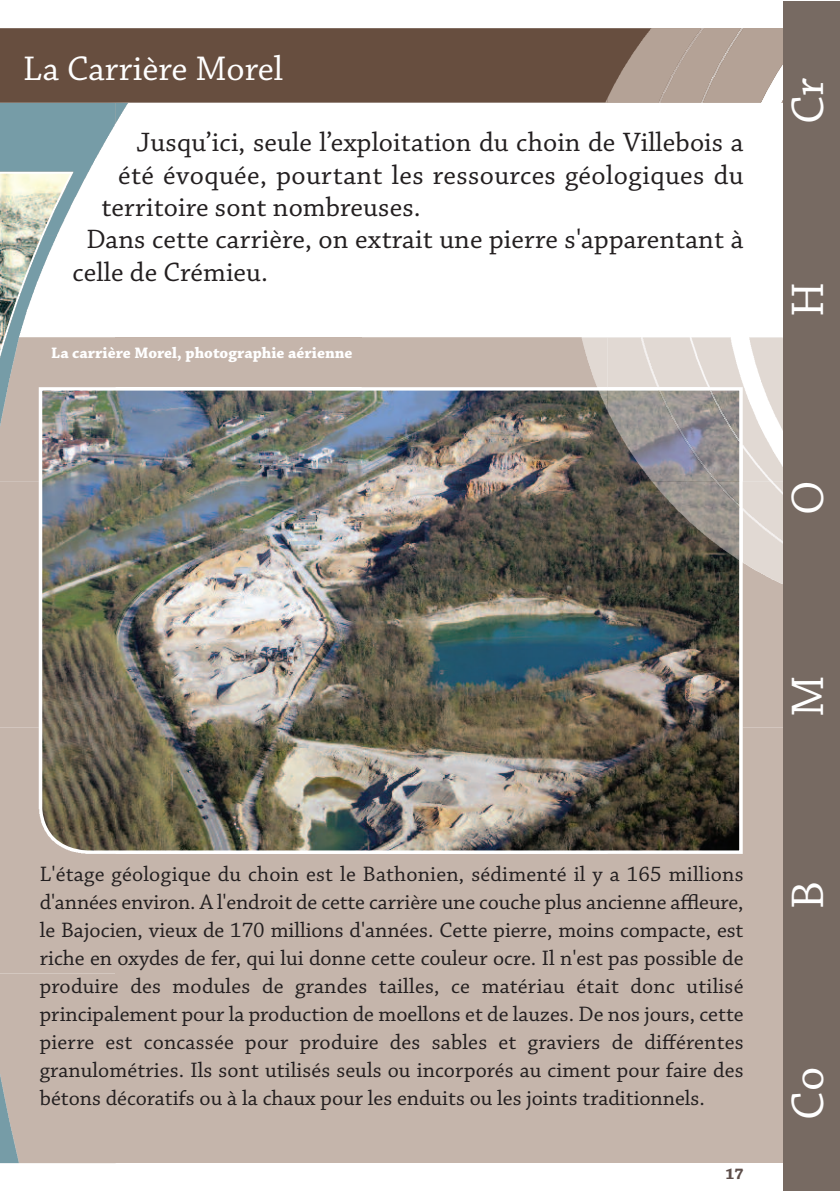
<style>
.page{position:relative;width:840px;height:1191px;background:#fff}
.page>*{position:absolute;margin:0;border:0;box-sizing:border-box;transform-origin:0 0}
.t1{font:48px "Chaparral Pro";color:#fff}
.t2{font:36px "Chaparral Pro";color:#fff}
.t3{font:28px "Chaparral Pro";letter-spacing:.005em;color:#231f20}
.t4{font:22px/28px "Chaparral Pro";color:#231f20;text-align:justify}
.t5{font:700 16px "Chaparral Pro";color:#fff}
.t6{font:700 16px "Chaparral Pro";color:#5d4e4a}
</style>
<div class="page">
<div style="left:0;top:28px;width:572px;height:75px;background:#674e3f"></div>
<img style="left:128px;top:387px;width:479px;height:464px">
<div style="left:116px;top:337px;width:245px;height:50px;background:#c5b5ab"></div>
<hr style="left:361px;top:386px;width:235px;height:1px;background:#c5b5ab">
<hr style="left:361px;top:385px;width:235px;height:1px;background:#c5b5ab">
<hr style="left:361px;top:384px;width:235px;height:1px;background:#c5b5ab">
<hr style="left:361px;top:382px;width:234px;height:2px;background:#c5b5ab">
<hr style="left:361px;top:381px;width:234px;height:1px;background:#c5b5ab">
<hr style="left:361px;top:380px;width:233px;height:1px;background:#c5b5ab">
<hr style="left:361px;top:379px;width:233px;height:1px;background:#c5b5ab">
<hr style="left:361px;top:377px;width:232px;height:2px;background:#c5b5ab">
<hr style="left:361px;top:376px;width:232px;height:1px;background:#c5b5ab">
<hr style="left:361px;top:375px;width:231px;height:1px;background:#c5b5ab">
<hr style="left:361px;top:373px;width:231px;height:2px;background:#c5b5ab">
<hr style="left:361px;top:372px;width:230px;height:1px;background:#c5b5ab">
<hr style="left:361px;top:370px;width:230px;height:2px;background:#c5b5ab">
<hr style="left:361px;top:369px;width:229px;height:1px;background:#c5b5ab">
<hr style="left:361px;top:367px;width:229px;height:2px;background:#c5b5ab">
<hr style="left:361px;top:366px;width:228px;height:1px;background:#c5b5ab">
<hr style="left:361px;top:364px;width:228px;height:2px;background:#c5b5ab">
<hr style="left:361px;top:363px;width:227px;height:1px;background:#c5b5ab">
<hr style="left:361px;top:362px;width:227px;height:1px;background:#c5b5ab">
<hr style="left:361px;top:360px;width:226px;height:2px;background:#c5b5ab">
<hr style="left:361px;top:358px;width:226px;height:2px;background:#c5b5ab">
<hr style="left:361px;top:356px;width:225px;height:2px;background:#c5b5ab">
<hr style="left:361px;top:355px;width:225px;height:1px;background:#c5b5ab">
<hr style="left:361px;top:353px;width:224px;height:2px;background:#c5b5ab">
<hr style="left:361px;top:352px;width:224px;height:1px;background:#c5b5ab">
<hr style="left:361px;top:350px;width:223px;height:2px;background:#c5b5ab">
<hr style="left:361px;top:348px;width:223px;height:2px;background:#c5b5ab">
<hr style="left:361px;top:346px;width:223px;height:2px;background:#c5b5ab">
<hr style="left:361px;top:344px;width:222px;height:2px;background:#c5b5ab">
<hr style="left:361px;top:342px;width:222px;height:2px;background:#c5b5ab">
<hr style="left:361px;top:340px;width:221px;height:2px;background:#c5b5ab">
<hr style="left:361px;top:339px;width:221px;height:1px;background:#c5b5ab">
<hr style="left:361px;top:337px;width:220px;height:2px;background:#c5b5ab">
<svg style="left:572px;top:1px;width:268px;height:726px"></svg>
<div style="left:116px;top:854px;width:245px;height:119px;background:#c5b5ab"></div>
<div style="left:361px;top:854px;width:246px;height:119px;background:#c5b5ab"></div>
<svg style="left:607px;top:727px;width:175px;height:246px;background:#90847a"></svg>
<img style="left:0;top:103px;width:128px;height:1060px">
<div style="left:116px;top:973px;width:245px;height:190px;background:#c5b5ab"></div>
<div style="left:361px;top:973px;width:246px;height:190px;background:#c5b5ab"></div>
<div style="left:607px;top:973px;width:204px;height:190px;background:#c5b5ab"></div>
<div style="left:782px;top:2px;width:57px;height:198px;background:#776a62"></div>
<div style="left:782px;top:200px;width:57px;height:198px;background:#776a62"></div>
<div style="left:782px;top:398px;width:57px;height:199px;background:#776a62"></div>
<div style="left:782px;top:597px;width:57px;height:198px;background:#776a62"></div>
<div style="left:782px;top:795px;width:57px;height:199px;background:#776a62"></div>
<div style="left:782px;top:994px;width:57px;height:197px;background:#776a62"></div>
<h2 class="t2" style="left:23px;top:55px;width:261px">La Carrière Morel</h2>
<p class="t3" style="left:136px;top:132px;width:608px">Jusqu’ici, seule l’exploitation du choin de Villebois a</p>
<p class="t3" style="left:118px;top:164px;width:626px">été évoquée, pourtant les ressources géologiques du</p>
<p class="t3" style="left:101px;top:197px;width:320px">territoire sont nombreuses.</p>
<p class="t3" style="left:86px;top:229px;width:658px">Dans cette carrière, on extrait une pierre s'apparentant à</p>
<p class="t3" style="left:72px;top:261px;width:197px">celle de Crémieu.</p>
<p class="t5" style="left:51px;top:346px;width:303px">La carrière Morel, photographie aérienne</p>
<h1 class="t1" style="left:789px;top:124px;width:48px;rotate:-90deg">Cr</h1>
<h1 class="t1" style="left:789px;top:317px;width:37px;rotate:-90deg">H</h1>
<h1 class="t1" style="left:789px;top:515px;width:36px;rotate:-90deg">O</h1>
<h1 class="t1" style="left:789px;top:717px;width:43px;rotate:-90deg">M</h1>
<p class="t4" style="left:40px;top:861px;width:705px">L'étage géologique du choin est le Bathonien, sédimenté il y a 165 millions d'années environ. A l'endroit de cette carrière une couche plus ancienne affleure, le Bajocien, vieux de 170 millions d'années. Cette pierre, moins compacte, est riche en oxydes de fer, qui lui donne cette couleur ocre. Il n'est pas possible de produire des modules de grandes tailles, ce matériau était donc utilisé principalement pour la production de moellons et de lauzes. De nos jours, cette pierre est concassée pour produire des sables et graviers de différentes granulométries. Ils sont utilisés seuls ou incorporés au ciment pour faire des bétons décoratifs ou à la chaux pour les enduits ou les joints traditionnels.</p>
<p class="t6" style="left:725px;top:1167px;width:20px">17</p>
<h1 class="t1" style="left:789px;top:908px;width:29px;rotate:-90deg">B</h1>
<h1 class="t1" style="left:789px;top:1119px;width:54px;rotate:-90deg">Co</h1>
</div>
